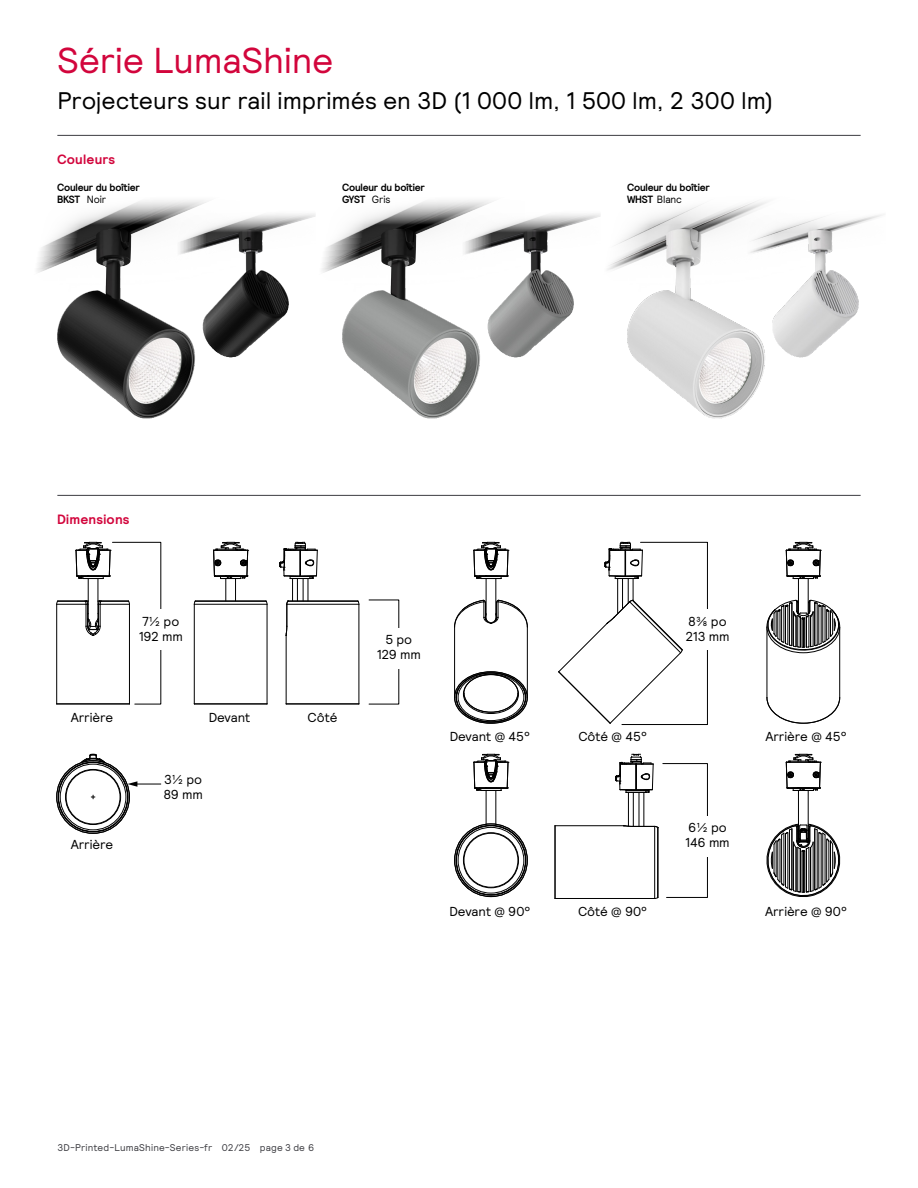
<style>
.page{position:relative;width:918px;height:1188px;background:#fff}
.page>*{position:absolute;margin:0;border:0;box-sizing:border-box;transform-origin:0 0}
.t1{font:36px "Signify Relative";color:#d2053c}
.t2{font:24px "Signify Relative";color:#000}
.t3{font:700 13.5px "Signify Relative";letter-spacing:.015em;color:#d2053c}
.t4{font:13.05px/14.9px "Signify Relative";letter-spacing:-.01em;color:#000}
.t5{font:700 10.5px/12px "Signify Relative";letter-spacing:-.015em;color:#000;scale:.96 1}
.t6{font:9.75px "Signify Relative";letter-spacing:.015em;color:#3c3c41}
.s1{font-weight:400}
</style>
<div class="page">
<hr style="left:57px;top:135px;width:804px;height:1px;background:#3c3c41">
<img style="left:37px;top:200px;width:171px;height:219px">
<img style="left:168px;top:210px;width:147px;height:175px">
<img style="left:322px;top:200px;width:171px;height:219px">
<img style="left:453px;top:210px;width:147px;height:175px">
<img style="left:607px;top:201px;width:160px;height:218px">
<img style="left:738px;top:210px;width:144px;height:175px">
<hr style="left:195px;top:600px;width:71px;height:1px;background:#000">
<hr style="left:194px;top:604px;width:1px;height:100px;background:#000">
<hr style="left:267px;top:604px;width:1px;height:100px;background:#000">
<svg style="left:213px;top:541px;width:36px;height:60px"></svg>
<hr style="left:194px;top:703px;width:73px;height:1px;background:#000">
<hr style="left:194px;top:604px;width:73px;height:1px;background:#000">
<hr style="left:195px;top:601px;width:71px;height:1px;background:#000">
<hr style="left:486px;top:579px;width:1px;height:40px;background:#000">
<hr style="left:495px;top:579px;width:1px;height:40px;background:#000">
<hr style="left:454px;top:627px;width:1px;height:70px;background:#000">
<hr style="left:527px;top:627px;width:1px;height:70px;background:#000">
<svg style="left:473px;top:541px;width:36px;height:38px"></svg>
<svg style="left:454px;top:599px;width:74px;height:29px"></svg>
<svg style="left:454px;top:671px;width:74px;height:53px"></svg>
<div style="left:463px;top:674px;width:56px;height:40px;border:1px solid #000;border-radius:50%"></div>
<hr style="left:808px;top:579px;width:1px;height:35px;background:#000">
<hr style="left:798px;top:579px;width:1px;height:35px;background:#000">
<hr style="left:766px;top:627px;width:1px;height:70px;background:#000">
<hr style="left:839px;top:627px;width:1px;height:70px;background:#000">
<svg style="left:785px;top:541px;width:36px;height:38px"></svg>
<svg style="left:766px;top:697px;width:75px;height:27px"></svg>
<svg style="left:766px;top:599px;width:75px;height:56px"></svg>
<hr style="left:486px;top:791px;width:1px;height:33px;background:#000">
<hr style="left:495px;top:791px;width:1px;height:33px;background:#000">
<div style="left:458px;top:827px;width:66px;height:67px;border:1px solid #000;border-radius:50%"></div>
<svg style="left:473px;top:753px;width:36px;height:38px"></svg>
<div style="left:456px;top:825px;width:70px;height:71px;border:1px solid #000;border-radius:50%"></div>
<div style="left:454px;top:823px;width:74px;height:74px;border:1px solid #000;border-radius:50%"></div>
<div style="left:463px;top:832px;width:56px;height:56px;border:1px solid #000;border-radius:50%"></div>
<hr style="left:808px;top:791px;width:1px;height:42px;background:#000">
<hr style="left:798px;top:791px;width:1px;height:42px;background:#000">
<svg style="left:785px;top:753px;width:36px;height:38px"></svg>
<svg style="left:766px;top:823px;width:75px;height:74px"></svg>
<svg style="left:127px;top:781px;width:34px;height:6px"></svg>
<div style="left:60px;top:764px;width:66px;height:66px;border:1px solid #000;border-radius:50%"></div>
<svg style="left:80px;top:753px;width:26px;height:11px"></svg>
<div style="left:58px;top:762px;width:70px;height:70px;border:1px solid #000;border-radius:50%"></div>
<div style="left:56px;top:760px;width:74px;height:74px;border:1px solid #000;border-radius:50%"></div>
<div style="left:65px;top:769px;width:56px;height:56px;border:1px solid #000;border-radius:50%"></div>
<svg style="left:91px;top:795px;width:4px;height:4px"></svg>
<hr style="left:288px;top:600px;width:70px;height:1px;background:#000">
<hr style="left:286px;top:635px;width:1px;height:69px;background:#000">
<hr style="left:358px;top:604px;width:1px;height:100px;background:#000">
<hr style="left:555px;top:825px;width:68px;height:1px;background:#000">
<hr style="left:555px;top:898px;width:100px;height:1px;background:#000">
<hr style="left:286px;top:703px;width:73px;height:1px;background:#000">
<hr style="left:287px;top:604px;width:72px;height:1px;background:#000">
<hr style="left:288px;top:601px;width:70px;height:1px;background:#000">
<svg style="left:279px;top:542px;width:39px;height:107px"></svg>
<svg style="left:558px;top:541px;width:150px;height:184px"></svg>
<hr style="left:555px;top:826px;width:1px;height:72px;background:#000">
<svg style="left:615px;top:754px;width:93px;height:145px"></svg>
<svg style="left:56px;top:541px;width:106px;height:164px"></svg>
<hr style="left:57px;top:495px;width:804px;height:1px;background:#3c3c41">
<h1 class="t1" style="left:57px;top:37px;width:278px">Série LumaShine</h1>
<h2 class="t2" style="left:57px;top:85px;width:717px">Projecteurs sur rail imprimés en 3D (1 000 lm, 1 500 lm, 2 300 lm)</h2>
<p class="t3" style="left:57px;top:150px;width:60px">Couleurs</p>
<p class="t5" style="left:57px;top:181px;width:88px">Couleur du boîtier<br>BKST <span class="s1">Noir</span></p>
<p class="t5" style="left:342px;top:181px;width:88px">Couleur du boîtier<br>GYST <span class="s1">Gris</span></p>
<p class="t5" style="left:627px;top:181px;width:88px">Couleur du boîtier<br>WHST <span class="s1">Blanc</span></p>
<p class="t3" style="left:57px;top:510px;width:74px">Dimensions</p>
<p class="t4" style="left:139px;top:613px;width:46px">7½ po<br>192 mm</p>
<p class="t4" style="left:685px;top:613px;width:46px">8⅜ po<br>213 mm</p>
<p class="t4" style="left:377px;top:632px;width:46px;text-align:center">5 po<br>129 mm</p>
<p class="t4" style="left:71px;top:710px;width:44px">Arrière</p>
<p class="t4" style="left:209px;top:710px;width:43px">Devant</p>
<p class="t4" style="left:308px;top:710px;width:31px">Côté</p>
<p class="t4" style="left:71px;top:836px;width:44px">Arrière</p>
<p class="t4" style="left:163px;top:771px;width:41px">3½ po<br>89 mm</p>
<p class="t6" style="left:57px;top:1141px;width:258px">3D-Printed-LumaShine-Series-fr 02/25 page 3 de 6</p>
<p class="t4" style="left:578px;top:729px;width:70px">Côté @ 45°</p>
<p class="t4" style="left:450px;top:729px;width:82px">Devant @ 45°</p>
<p class="t4" style="left:765px;top:729px;width:83px">Arrière @ 45°</p>
<p class="t4" style="left:450px;top:903px;width:82px">Devant @ 90°</p>
<p class="t4" style="left:578px;top:903px;width:71px">Côté @ 90°</p>
<p class="t4" style="left:685px;top:820px;width:46px">6½ po<br>146 mm</p>
<p class="t4" style="left:765px;top:903px;width:83px">Arrière @ 90°</p>
</div>
